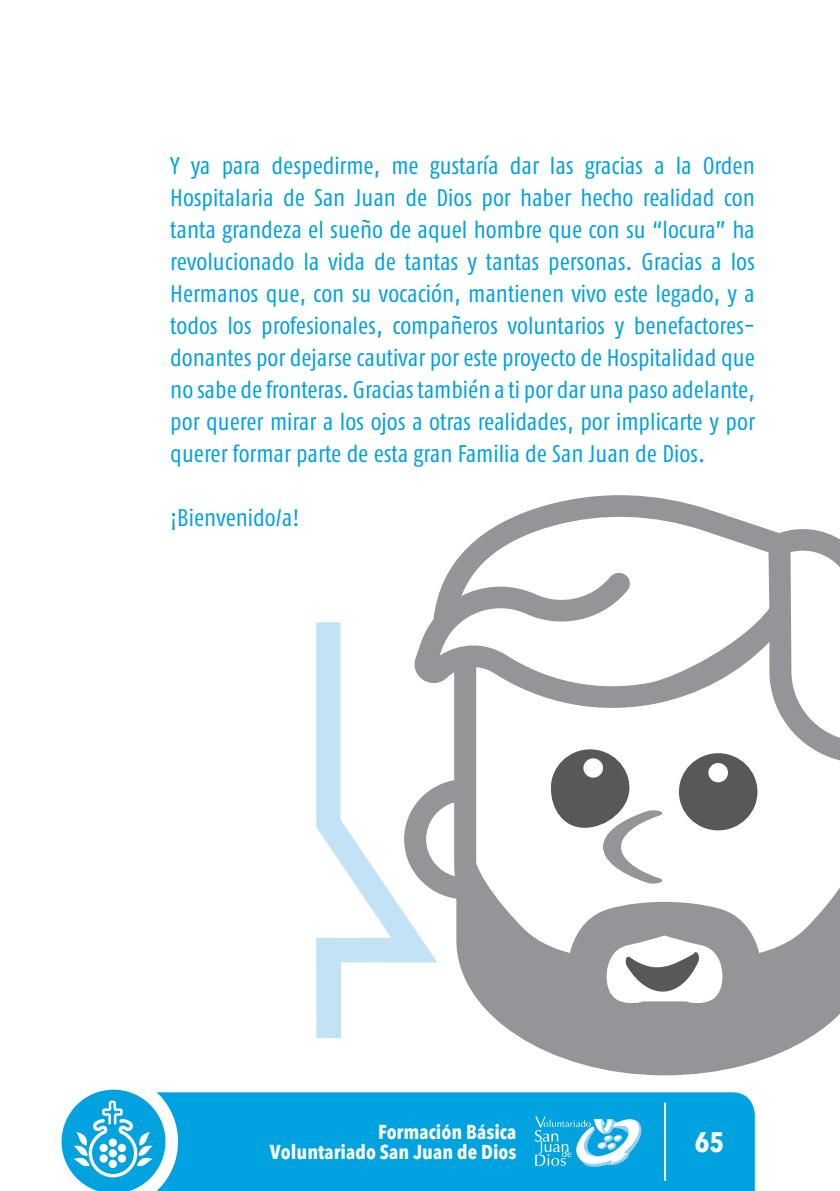
<style>
.page{position:relative;width:840px;height:1191px;background:#fff}
.page>*{position:absolute;margin:0;border:0;box-sizing:border-box;transform-origin:0 0}
.t1{font:700 condensed 27.8px "Avenir Next LT Pro";color:#fff}
.GLOBO_DE_TEXTO{font:24px/32px "Fago Co Tf";color:#00a2df;text-align:justify}
.t2{font:700 condensed 20px/20px "Avenir Next LT Pro";color:#fff;text-align:right}
</style>
<div class="page">
<div style="left:178px;top:1092px;width:576px;height:99px;background:#00a2df"></div>
<svg style="left:534px;top:1116px;width:107px;height:50px"></svg>
<hr style="left:663px;top:1102px;width:2px;height:78px;background:#fff">
<svg style="left:61px;top:1089px;width:117px;height:102px"></svg>
<svg style="left:316px;top:622px;width:88px;height:416px"></svg>
<svg style="left:404px;top:495px;width:435px;height:468px"></svg>
<div style="left:678px;top:753px;width:79px;height:77px;background:#57585a;border-radius:50%"></div>
<div style="left:708px;top:763px;width:19px;height:19px;background:#fff;border-radius:50%"></div>
<svg style="left:550px;top:749px;width:112px;height:96px"></svg>
<svg style="left:456px;top:845px;width:383px;height:230px;fill:#939598"></svg>
<p class="GLOBO_DE_TEXTO" style="left:170px;top:149px;width:586px">Y ya para despedirme, me gustaría dar las gracias a la Orden Hospitalaria de San Juan de Dios por haber hecho realidad con tanta grandeza el sueño de aquel hombre que con su “locura” ha revolucionado la vida de tantas y tantas personas. Gracias a los Hermanos que, con su vocación, mantienen vivo este legado, y a todos los profesionales, compañeros voluntarios y benefactores&shy;donantes por dejarse cautivar por este proyecto de Hospitalidad que no sabe de fronteras. Gracias también a ti por dar una paso adelante, por querer mirar a los ojos a otras realidades, por implicarte y por querer formar parte de esta gran Familia de San Juan de Dios.</p>
<p class="GLOBO_DE_TEXTO" style="left:170px;top:501px;width:130px">¡Bienvenido/a!</p>
<p class="t2" style="left:270px;top:1122px;width:248px">Formación Básica<br>Voluntariado San Juan de Dios</p>
<p class="t1" style="left:694px;top:1125px;width:31px">65</p>
</div>
